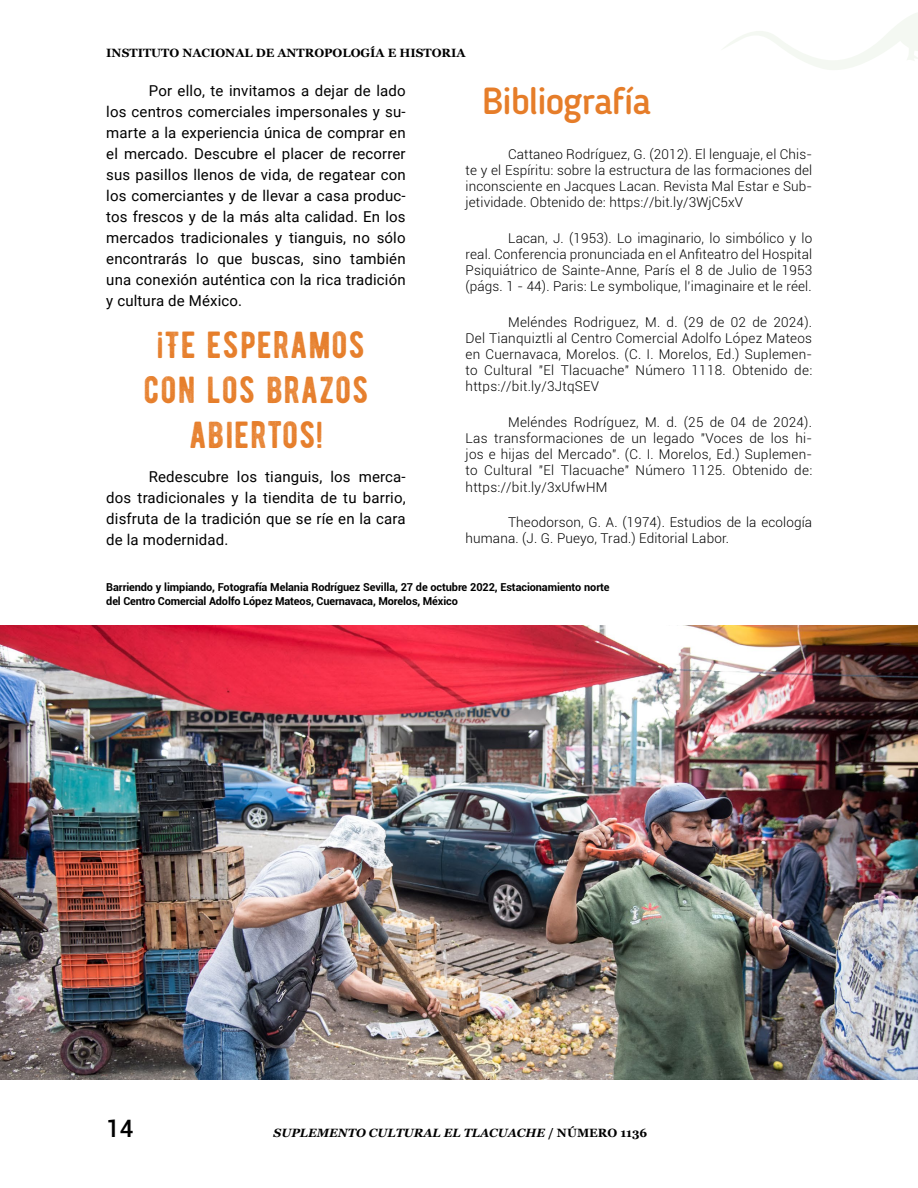
<style>
.page{position:relative;width:918px;height:1188px;background:#fff}
.page>*{position:absolute;margin:0;border:0;box-sizing:border-box;transform-origin:0 0}
.t1{font:37.5px/45px "BERNIER Distressed";letter-spacing:.03em;color:#e67d29;text-align:center}
.t2{font:500 37.5px "Blogger Sans";letter-spacing:-.03em;color:#e67d29}
.t3{font:500 24px "Roboto";color:#000}
.t4{font:15px/21px "Roboto";letter-spacing:.01em;color:#000;text-align:justify}
.t5{font:300 13.5px/16.2px "Roboto";letter-spacing:.01em;color:#000;text-align:justify}
.t6{font:italic 700 12px "Georgia";color:#000}
.t7{font:700 12px "Georgia";color:#000}
.t8{font:700 10.95px/13.5px "Roboto";letter-spacing:-.01em;color:#000}
.s1{font-style:normal}
</style>
<div class="page">
<img style="left:0;top:625px;width:918px;height:455px">
<svg style="left:723px;top:13px;width:195px;height:57px"></svg>
<p class="t7" style="left:106px;top:43px;width:361px">INSTITUTO NACIONAL DE ANTROPOLOGÍA E HISTORIA</p>
<p class="t4" style="left:106px;top:80px;width:301px;text-indent:43px">Por ello, te invitamos a dejar de lado los centros comerciales impersonales y su&shy;marte a la experiencia única de comprar en el mercado. Descubre el placer de recorrer sus pasillos llenos de vida, de regatear con los comerciantes y de llevar a casa produc&shy;tos frescos y de la más alta calidad. En los mercados tradicionales y tianguis, no sólo encontrarás lo que buscas, sino también una conexión auténtica con la rica tradición y cultura de México.</p>
<h1 class="t1" style="left:144px;top:322px;width:226px">¡TE ESPERAMOS<br>CON LOS BRAZOS<br>ABIERTOS!</h1>
<p class="t4" style="left:106px;top:466px;width:301px;text-indent:43px">Redescubre los tianguis, los merca&shy;dos tradicionales y la tiendita de tu barrio, disfruta de la tradición que se ríe en la cara de la modernidad.</p>
<h1 class="t2" style="left:482px;top:78px;width:171px">Bibliografía</h1>
<p class="t5" style="left:466px;top:145px;width:348px;text-indent:43px">Cattaneo Rodríguez, G. (2012). El lenguaje, el Chis&shy;te y el Espíritu: sobre la estructura de las formaciones del inconsciente en Jacques Lacan. Revista Mal Estar e Sub&shy;jetividade. Obtenido de: https://bit.ly/3WjC5xV</p>
<p class="t5" style="left:466px;top:229px;width:348px;text-indent:43px">Lacan, J. (1953). Lo imaginario, lo simbólico y lo real. Conferencia pronunciada en el Anfiteatro del Hospital Psiquiátrico de Sainte-Anne, París el 8 de Julio de 1953 (págs. 1 - 44). Paris: Le symbolique, l’imaginaire et le réel.</p>
<p class="t5" style="left:466px;top:313px;width:348px;text-indent:43px">Meléndes Rodriguez, M. d. (29 de 02 de 2024).<br>Del Tianquiztli al Centro Comercial Adolfo López Mateos en Cuernavaca, Morelos. (C. I. Morelos, Ed.) Suplemen&shy;to Cultural "El Tlacuache" Número 1118. Obtenido de: https://bit.ly/3JtqSEV</p>
<p class="t5" style="left:466px;top:413px;width:348px;text-indent:43px">Meléndes Rodríguez, M. d. (25 de 04 de 2024).<br>Las transformaciones de un legado "Voces de los hi&shy;jos e hijas del Mercado". (C. I. Morelos, Ed.) Suplemen&shy;to Cultural "El Tlacuache" Número 1125. Obtenido de: https://bit.ly/3xUfwHM</p>
<p class="t5" style="left:466px;top:514px;width:348px;text-indent:43px">Theodorson, G. A. (1974). Estudios de la ecología humana. (J. G. Pueyo, Trad.) Editorial Labor.</p>
<p class="t8" style="left:106px;top:580px;width:505px">Barriendo y limpiando, Fotografía Melania Rodríguez Sevilla, 27 de octubre 2022, Estacionamiento norte del Centro Comercial Adolfo López Mateos, Cuernavaca, Morelos, México</p>
<h2 class="t3" style="left:106px;top:1112px;width:29px">14</h2>
<p class="t6" style="left:274px;top:1124px;width:375px">SUPLEMENTO CULTURAL EL TLACUACHE <span class="s1">/ NÚMERO 1136</span></p>
</div>
